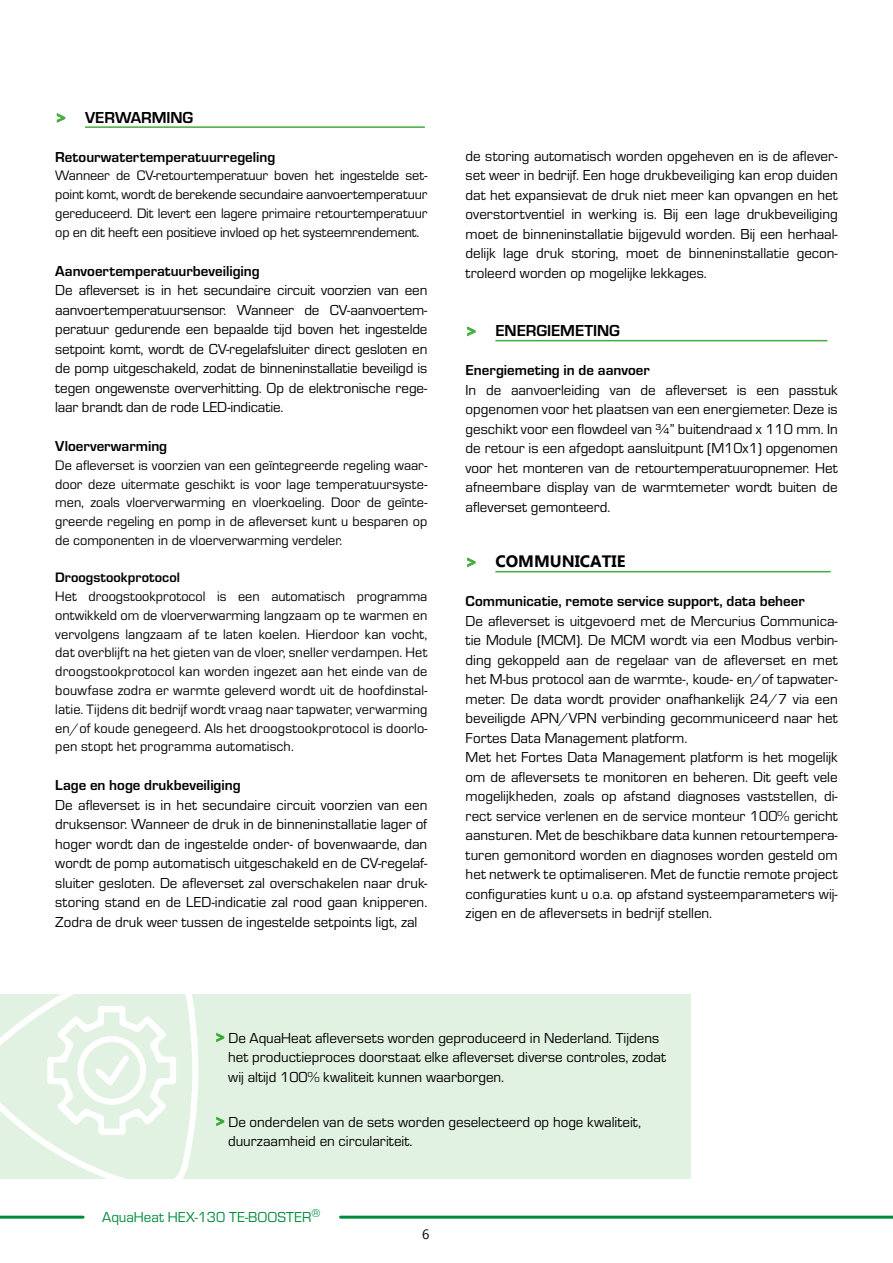
<style>
.page{position:relative;width:893px;height:1263px;background:#fff}
.page>*{position:absolute;margin:0;border:0;box-sizing:border-box;transform-origin:0 0}
.t1{font:700 16.5px "Eurostile";color:#000}
.t2{font:700 16.5px "Microsoft New Tai Lue";color:#000}
.t3{font:15px/19.5px "Eurostile";color:#000;text-align:justify}
.t4{font:700 15px "Eurostile";color:#000}
.t5{font:15px "Eurostile";color:#008c3c}
.t6{font:14.25px/18.8px "Eurostile";color:#000;text-align:justify}
.t7{font:700 14.25px "Eurostile";color:#000}
.t8{font:13.5px "Microsoft New Tai Lue";color:#000}
.s1{font-family:"Microsoft New Tai Lue";color:#42ac3d}
.s2{color:#42ac3d}
.s3{font-family:"Euro Style Normal";font-size:16.5px;color:#3aaa35}
</style>
<div class="page">
<hr style="left:340px;top:1216px;width:553px;height:3px;background:#008c3c">
<hr style="left:0;top:1216px;width:83px;height:3px;background:#008c3c">
<div style="left:0;top:994px;width:691px;height:185px;background:#e2f2e2"></div>
<svg style="left:0;top:994px;width:199px;height:185px"></svg>
<svg style="left:47px;top:1006px;width:129px;height:129px"></svg>
<hr style="left:85px;top:126px;width:340px;height:2px;background:#42ac3d">
<hr style="left:495px;top:340px;width:332px;height:1px;background:#42ac3d">
<hr style="left:495px;top:571px;width:336px;height:1px;background:#42ac3d">
<p class="t1" style="left:55px;top:105px;width:140px"><span class="s1">&gt;</span> VERWARMING</p>
<p class="t4" style="left:55px;top:146px;width:222px">Retourwatertemperatuurregeling</p>
<p class="t6" style="left:55px;top:166px;width:374px">Wanneer de CV-retourtemperatuur boven het ingestelde set&shy;point komt, wordt de berekende secundaire aanvoertemperatuur gereduceerd. Dit levert een lagere primaire retourtemperatuur op en dit heeft een positieve invloed op het systeemrendement.</p>
<p class="t4" style="left:55px;top:260px;width:206px">Aanvoertemperatuurbeveiliging</p>
<p class="t3" style="left:55px;top:280px;width:374px">De afleverset is in het secundaire circuit voorzien van een aanvoertemperatuursensor. Wanneer de CV-aanvoertem&shy;peratuur gedurende een bepaalde tijd boven het ingestelde setpoint komt, wordt de CV-regelafsluiter direct gesloten en de pomp uitgeschakeld, zodat de binneninstallatie beveiligd is tegen ongewenste oververhitting. Op de elektronische rege&shy;laar brandt dan de rode LED-indicatie.</p>
<p class="t4" style="left:55px;top:435px;width:113px">Vloerverwarming</p>
<p class="t6" style="left:55px;top:455px;width:374px">De afleverset is voorzien van een geïntegreerde regeling waar&shy;door deze uitermate geschikt is voor lage temperatuursyste&shy;men, zoals vloerverwarming en vloerkoeling. Door de geïnte&shy;greerde regeling en pomp in de afleverset kunt u besparen op de componenten in de vloerverwarming verdeler.</p>
<p class="t7" style="left:55px;top:567px;width:126px">Droogstookprotocol</p>
<p class="t6" style="left:55px;top:586px;width:374px">Het droogstookprotocol is een automatisch programma ontwikkeld om de vloerverwarming langzaam op te warmen en vervolgens langzaam af te laten koelen. Hierdoor kan vocht, dat overblijft na het gieten van de vloer, sneller verdampen. Het droogstookprotocol kan worden ingezet aan het einde van de bouwfase zodra er warmte geleverd wordt uit de hoofdinstal&shy;latie. Tijdens dit bedrijf wordt vraag naar tapwater, verwarming en/of koude genegeerd. Als het droogstookprotocol is doorlo&shy;pen stopt het programma automatisch.</p>
<p class="t4" style="left:55px;top:774px;width:187px">Lage en hoge drukbeveiliging</p>
<p class="t3" style="left:55px;top:794px;width:374px">De afleverset is in het secundaire circuit voorzien van een druksensor. Wanneer de druk in de binneninstallatie lager of hoger wordt dan de ingestelde onder- of bovenwaarde, dan wordt de pomp automatisch uitgeschakeld en de CV-regelaf&shy;sluiter gesloten. De afleverset zal overschakelen naar druk&shy;storing stand en de LED-indicatie zal rood gaan knipperen.<br>Zodra de druk weer tussen de ingestelde setpoints ligt, zal</p>
<p class="t3" style="left:466px;top:145px;width:374px">de storing automatisch worden opgeheven en is de aflever&shy;set weer in bedrijf. Een hoge drukbeveiliging kan erop duiden dat het expansievat de druk niet meer kan opvangen en het overstortventiel in werking is. Bij een lage drukbeveiliging moet de binneninstallatie bijgevuld worden. Bij een herhaal&shy;delijk lage druk storing, moet de binneninstallatie gecon&shy;troleerd worden op mogelijke lekkages.</p>
<p class="t1" style="left:466px;top:319px;width:156px"><span class="s1">&gt;</span> ENERGIEMETING</p>
<p class="t4" style="left:466px;top:359px;width:186px">Energiemeting in de aanvoer</p>
<p class="t3" style="left:466px;top:379px;width:374px">In de aanvoerleiding van de afleverset is een passtuk opgenomen voor het plaatsen van een energiemeter. Deze is geschikt voor een flowdeel van ¾” buitendraad x 110 mm. In de retour is een afgedopt aansluitpunt (M10x1) opgenomen voor het monteren van de retourtemperatuuropnemer. Het afneembare display van de warmtemeter wordt buiten de afleverset gemonteerd.</p>
<p class="t2" style="left:466px;top:552px;width:161px"><span class="s2">&gt;</span> COMMUNICATIE</p>
<p class="t4" style="left:466px;top:590px;width:341px">Communicatie, remote service support, data beheer</p>
<p class="t3" style="left:466px;top:610px;width:374px;text-align:left">De afleverset is uitgevoerd met de Mercurius Communica&shy;tie Module (MCM). De MCM wordt via een Modbus verbin&shy;ding gekoppeld aan de regelaar van de afleverset en met het M-bus protocol aan de warmte-, koude- en/of tapwater&shy;meter. De data wordt provider onafhankelijk 24/7 via een beveiligde APN/VPN verbinding gecommuniceerd naar het Fortes Data Management platform.<br>Met het Fortes Data Management platform is het mogelijk om de afleversets te monitoren en beheren. Dit geeft vele mogelijkheden, zoals op afstand diagnoses vaststellen, di&shy;rect service verlenen en de service monteur 100% gericht aansturen. Met de beschikbare data kunnen retourtempera&shy;turen gemonitord worden en diagnoses worden gesteld om het netwerk te optimaliseren. Met de functie remote project configuraties kunt u o.a. op afstand systeemparameters wij&shy;zigen en de afleversets in bedrijf stellen.</p>
<p class="t3" style="left:228px;top:1027px;width:439px;text-align:left;text-indent:-11px"><span class="s3">&gt;</span> De AquaHeat afleversets worden geproduceerd in Nederland. Tijdens het productieproces doorstaat elke afleverset diverse controles, zodat wij altijd 100% kwaliteit kunnen waarborgen.</p>
<p class="t3" style="left:228px;top:1111px;width:414px;text-indent:-11px"><span class="s3">&gt;</span> De onderdelen van de sets worden geselecteerd op hoge kwaliteit, duurzaamheid en circulariteit.</p>
<p class="t5" style="left:102px;top:1206px;width:220px">AquaHeat HEX-130 TE-BOOSTER<sup>®</sup></p>
<p class="t8" style="left:422px;top:1226px;width:9px">6</p>
</div>
